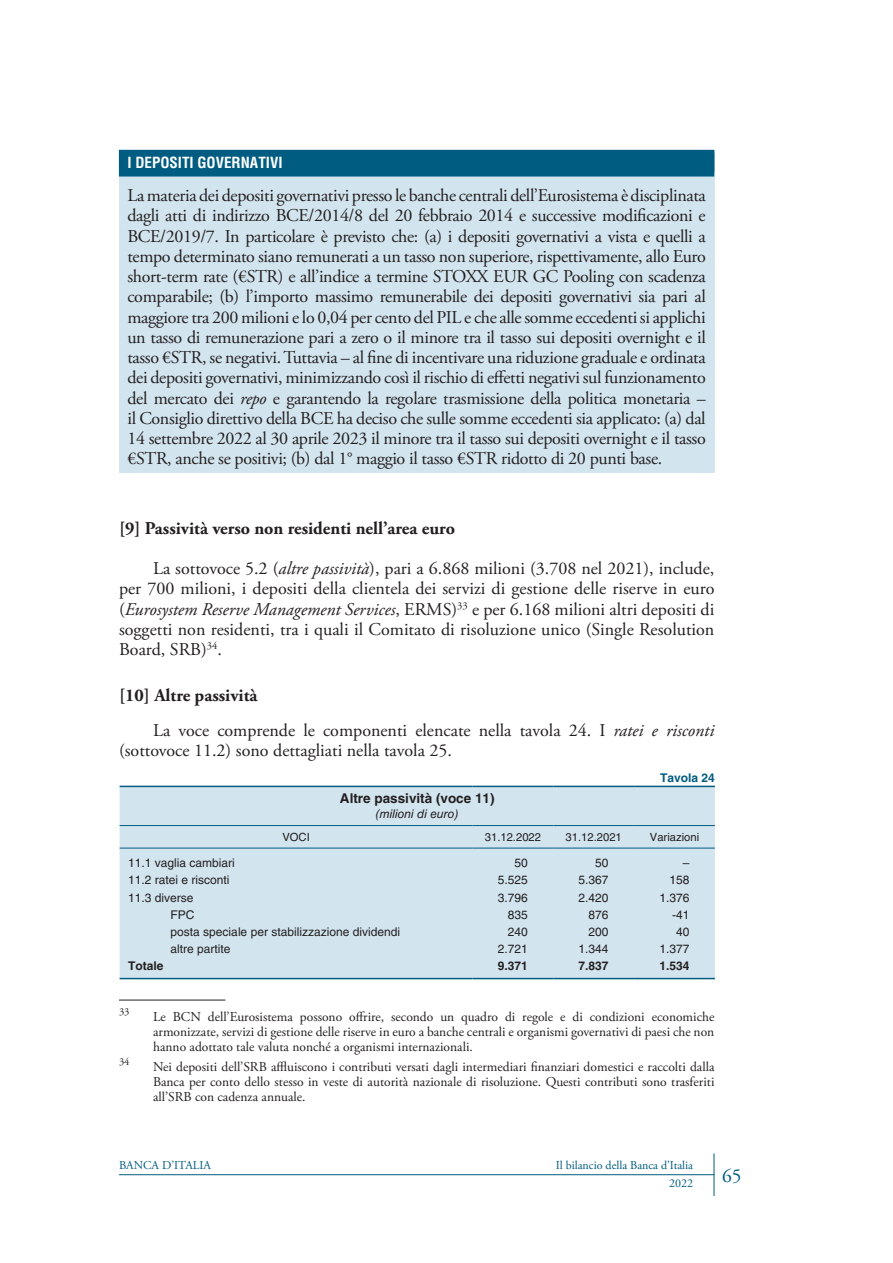
<style>
.page{position:relative;width:893px;height:1263px;background:#fff}
.page>*{position:absolute;margin:0;border:0;box-sizing:border-box;transform-origin:0 0}
.t1{font:19.5px "Adobe Garamond Pro";color:#005c81}
.BE_BOX_-_Paragrafo{font:18px/20.2px "Adobe Garamond Pro";letter-spacing:-.02em;color:#231f20;text-align:justify}
.PARAGRAFO__Testo{font:18px/20.2px "Adobe Garamond Pro";color:#231f20;text-align:justify}
.TITOLETTO_NERO__Test{font:700 18px "Adobe Garamond Pro";color:#231f20}
.BE_BOX_-_Titolo{font:700 condensed 15px "Helvetica LT Std";color:#fff}
.NOTA__Testo{font:13.5px/15px "Adobe Garamond Pro";color:#231f20;text-align:justify}
.TITOLO__Tabella_e_Fi{font:700 13.5px "Helvetica LT Std";color:#231f20}
.COLONNINO__Tabella{font:12px "Helvetica LT Std";color:#231f20}
.NUMERI__Tabella{font:12px "Helvetica LT Std";color:#231f20}
.t2{font:12px "Adobe Garamond Pro";color:#005c81}
.SOTTOTITOLO__Tabella{font:italic 12px "Helvetica LT Std";color:#231f20}
.NUMERI__Tabella-2{font:700 12px "Helvetica LT Std";color:#231f20}
.NUMERO__Tabella_e_Fi{font:700 12px "Helvetica LT Std";color:#005c81}
.COLONNINO__Tabella-2{font:700 12px "Helvetica LT Std";color:#231f20}
.TESTATINA__Tabella{font:11.25px "Helvetica LT Std";color:#231f20}
.NOTA__Testo-2{font:10.5px "Adobe Garamond Pro";color:#231f20}
.s1{font-style:italic}
</style>
<div class="page">
<hr style="left:119px;top:1174px;width:595px;height:1px;background:#005c81">
<hr style="left:714px;top:1153px;width:1px;height:43px;background:#005c81">
<hr style="left:119px;top:1000px;width:106px;height:1px;background:#231f20">
<div style="left:119px;top:153px;width:595px;height:320px;background:#d2e4ee"></div>
<div style="left:119px;top:150px;width:595px;height:22px;background:#005c81"></div>
<div style="left:119px;top:151px;width:595px;height:26px;background:#005c81"></div>
<div style="left:120px;top:787px;width:595px;height:191px;background:#d2e4ee"></div>
<hr style="left:120px;top:786px;width:353px;height:1px;background:#005c81">
<hr style="left:473px;top:786px;width:80px;height:1px;background:#005c81">
<hr style="left:553px;top:786px;width:81px;height:1px;background:#005c81">
<hr style="left:634px;top:786px;width:81px;height:1px;background:#005c81">
<hr style="left:120px;top:978px;width:353px;height:1px;background:#005c81">
<hr style="left:120px;top:825px;width:353px;height:1px;background:#005c81">
<hr style="left:473px;top:825px;width:80px;height:1px;background:#005c81">
<hr style="left:553px;top:825px;width:81px;height:1px;background:#005c81">
<hr style="left:634px;top:825px;width:81px;height:1px;background:#005c81">
<hr style="left:120px;top:848px;width:353px;height:1px;background:#005c81">
<hr style="left:473px;top:848px;width:80px;height:1px;background:#005c81">
<hr style="left:553px;top:848px;width:81px;height:1px;background:#005c81">
<hr style="left:634px;top:848px;width:81px;height:1px;background:#005c81">
<hr style="left:473px;top:978px;width:80px;height:1px;background:#005c81">
<hr style="left:553px;top:978px;width:81px;height:1px;background:#005c81">
<hr style="left:634px;top:978px;width:81px;height:1px;background:#005c81">
<h3 class="BE_BOX_-_Titolo" style="left:127px;top:153px;width:157px">I DEPOSITI GOVERNATIVI</h3>
<p class="BE_BOX_-_Paragrafo" style="left:127px;top:186px;width:580px">La materia dei depositi governativi presso le banche centrali dell’Eurosistema è disciplinata dagli atti di indirizzo BCE/2014/8 del 20 febbraio 2014 e successive modificazioni e BCE/2019/7. In particolare è previsto che: (a) i depositi governativi a vista e quelli a tempo determinato siano remunerati a un tasso non superiore, rispettivamente, allo Euro short-term rate (€STR) e all’indice a termine STOXX EUR GC Pooling con scadenza comparabile; (b) l’importo massimo remunerabile dei depositi governativi sia pari al maggiore tra 200 milioni e lo 0,04 per cento del PIL e che alle somme eccedenti si applichi un tasso di remunerazione pari a zero o il minore tra il tasso sui depositi overnight e il tasso €STR, se negativi. Tuttavia – al fine di incentivare una riduzione graduale e ordinata dei depositi governativi, minimizzando così il rischio di effetti negativi sul funzionamento del mercato dei <span class="s1">repo</span> e garantendo la regolare trasmissione della politica monetaria – il Consiglio direttivo della BCE ha deciso che sulle somme eccedenti sia applicato: (a) dal 14 settembre 2022 al 30 aprile 2023 il minore tra il tasso sui depositi overnight e il tasso €STR, anche se positivi; (b) dal 1° maggio il tasso €STR ridotto di 20 punti base.</p>
<p class="TITOLETTO_NERO__Test" style="left:119px;top:517px;width:337px">[9] Passività verso non residenti nell’area euro</p>
<p class="PARAGRAFO__Testo" style="left:119px;top:559px;width:597px;text-indent:34px">La sottovoce 5.2 (<span class="s1">altre passività</span>), pari a 6.868 milioni (3.708 nel 2021), include, per 700 milioni, i depositi della clientela dei servizi di gestione delle riserve in euro (<span class="s1">Eurosystem Reserve Management Services</span>, ERMS)<sup>33</sup> e per 6.168 milioni altri depositi di soggetti non residenti, tra i quali il Comitato di risoluzione unico (Single Resolution Board, SRB)<sup>34</sup>.</p>
<p class="TITOLETTO_NERO__Test" style="left:119px;top:685px;width:140px">[10] Altre passività</p>
<p class="PARAGRAFO__Testo" style="left:119px;top:721px;width:597px;text-indent:34px">La voce comprende le componenti elencate nella tavola 24. I <span class="s1">ratei e risconti </span>(sottovoce 11.2) sono dettagliati nella tavola 25.</p>
<p class="TITOLO__Tabella_e_Fi" style="left:340px;top:790px;width:156px">Altre passività (voce 11)</p>
<p class="SOTTOTITOLO__Tabella" style="left:376px;top:807px;width:84px">(milioni di euro)</p>
<p class="NUMERO__Tabella_e_Fi" style="left:660px;top:771px;width:56px">Tavola 24</p>
<p class="TESTATINA__Tabella" style="left:282px;top:830px;width:29px">VOCI</p>
<p class="TESTATINA__Tabella" style="left:485px;top:830px;width:58px">31.12.2022</p>
<p class="TESTATINA__Tabella" style="left:566px;top:830px;width:58px">31.12.2021</p>
<p class="TESTATINA__Tabella" style="left:650px;top:830px;width:51px">Variazioni</p>
<p class="COLONNINO__Tabella" style="left:128px;top:856px;width:108px">11.1 vaglia cambiari</p>
<p class="NUMERI__Tabella" style="left:515px;top:856px;width:15px">50</p>
<p class="NUMERI__Tabella" style="left:595px;top:856px;width:15px">50</p>
<p class="NUMERI__Tabella" style="left:683px;top:856px;width:8px">–</p>
<p class="COLONNINO__Tabella" style="left:128px;top:873px;width:103px">11.2 ratei e risconti</p>
<p class="NUMERI__Tabella" style="left:498px;top:873px;width:32px">5.525</p>
<p class="NUMERI__Tabella" style="left:579px;top:873px;width:32px">5.367</p>
<p class="NUMERI__Tabella" style="left:669px;top:873px;width:22px">158</p>
<p class="COLONNINO__Tabella" style="left:128px;top:890px;width:67px">11.3 diverse</p>
<p class="NUMERI__Tabella" style="left:498px;top:890px;width:32px">3.796</p>
<p class="NUMERI__Tabella" style="left:579px;top:890px;width:32px">2.420</p>
<p class="NUMERI__Tabella" style="left:659px;top:890px;width:32px">1.376</p>
<p class="COLONNINO__Tabella" style="left:171px;top:907px;width:26px">FPC</p>
<p class="NUMERI__Tabella" style="left:508px;top:907px;width:22px">835</p>
<p class="NUMERI__Tabella" style="left:589px;top:907px;width:22px">876</p>
<p class="NUMERI__Tabella" style="left:672px;top:907px;width:19px">-41</p>
<p class="COLONNINO__Tabella" style="left:171px;top:925px;width:231px">posta speciale per stabilizzazione dividendi</p>
<p class="NUMERI__Tabella" style="left:508px;top:925px;width:22px">240</p>
<p class="NUMERI__Tabella" style="left:589px;top:925px;width:22px">200</p>
<p class="NUMERI__Tabella" style="left:676px;top:925px;width:15px">40</p>
<p class="COLONNINO__Tabella" style="left:171px;top:942px;width:62px">altre partite</p>
<p class="NUMERI__Tabella" style="left:498px;top:942px;width:32px">2.721</p>
<p class="NUMERI__Tabella" style="left:579px;top:942px;width:32px">1.344</p>
<p class="NUMERI__Tabella" style="left:659px;top:942px;width:32px">1.377</p>
<p class="COLONNINO__Tabella-2" style="left:128px;top:958px;width:37px">Totale</p>
<p class="NUMERI__Tabella-2" style="left:498px;top:958px;width:32px">9.371</p>
<p class="NUMERI__Tabella-2" style="left:579px;top:958px;width:32px">7.837</p>
<p class="NUMERI__Tabella-2" style="left:659px;top:958px;width:32px">1.534</p>
<p class="NOTA__Testo-2" style="left:119px;top:1006px;width:12px">33</p>
<p class="NOTA__Testo" style="left:153px;top:1010px;width:563px">Le BCN dell’Eurosistema possono offrire, secondo un quadro di regole e di condizioni economiche armonizzate, servizi di gestione delle riserve in euro a banche centrali e organismi governativi di paesi che non hanno adottato tale valuta nonché a organismi internazionali.</p>
<p class="NOTA__Testo-2" style="left:119px;top:1055px;width:12px">34</p>
<p class="NOTA__Testo" style="left:153px;top:1059px;width:563px">Nei depositi dell’SRB affluiscono i contributi versati dagli intermediari finanziari domestici e raccolti dalla Banca per conto dello stesso in veste di autorità nazionale di risoluzione. Questi contributi sono trasferiti all’SRB con cadenza annuale.</p>
<p class="t2" style="left:119px;top:1158px;width:93px">BANCA D’ITALIA</p>
<p class="t2" style="left:556px;top:1158px;width:139px">Il bilancio della Banca d’Italia</p>
<p class="t2" style="left:669px;top:1176px;width:25px">2022</p>
<p class="t1" style="left:722px;top:1164px;width:21px">65</p>
</div>
